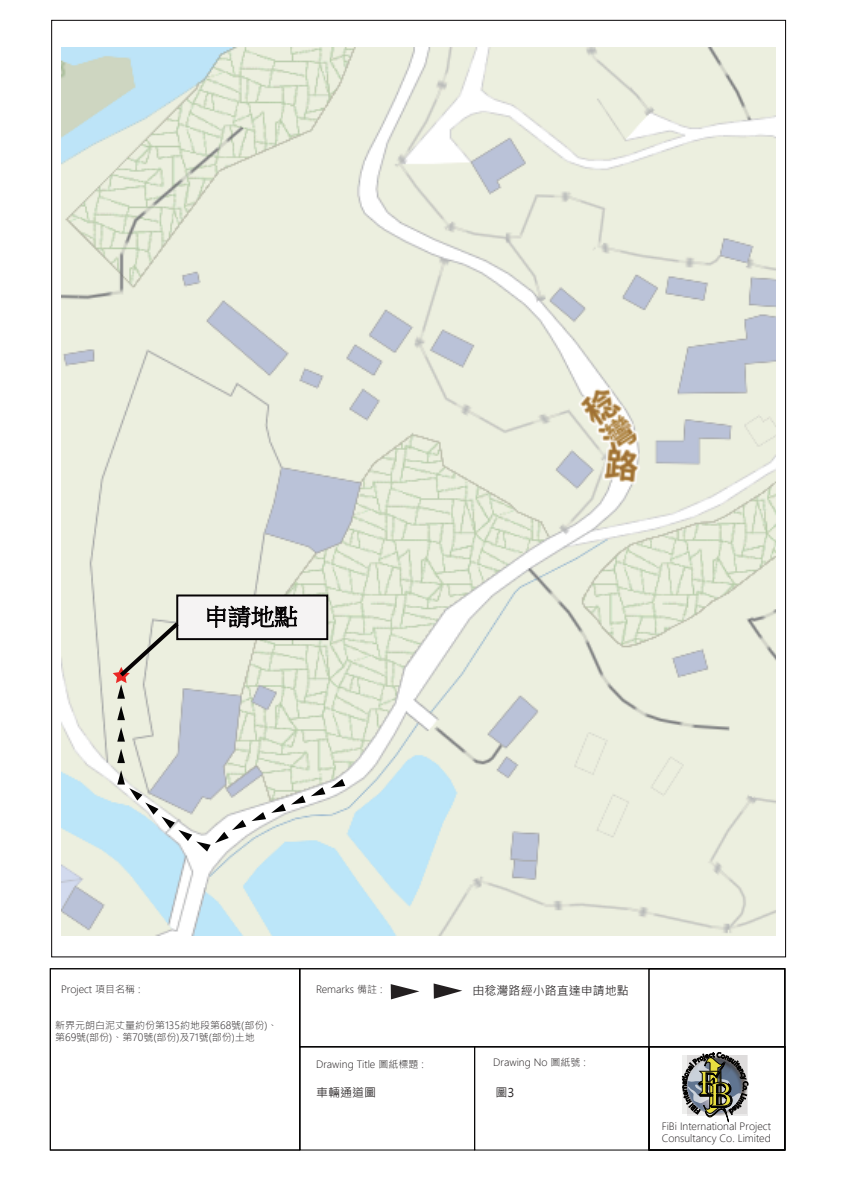
<style>
.page{position:relative;width:842px;height:1191px;background:#fff}
.page>*{position:absolute;margin:0;border:0;box-sizing:border-box;transform-origin:0 0}
.t1{font:23.2px "P Ming Li U";color:#231f20}
.t2{font:12px "Microsoft Jheng Hei";color:#231f20}
.t3{font:300 10px/12px "Microsoft Jheng Hei";color:#231f20}
</style>
<div class="page">
<img style="left:61px;top:47px;width:714px;height:888px">
<svg style="left:434px;top:983px;width:28px;height:15px"></svg>
<svg style="left:391px;top:984px;width:28px;height:15px"></svg>
<div style="left:50px;top:968px;width:250px;height:182px;border:1px solid #040303"></div>
<div style="left:299px;top:968px;width:486px;height:79px;border:1px solid #040303"></div>
<div style="left:648px;top:968px;width:137px;height:182px;border:1px solid #040303"></div>
<svg style="left:113px;top:593px;width:216px;height:105px"></svg>
<svg style="left:117px;top:706px;width:8px;height:14px"></svg>
<svg style="left:117px;top:727px;width:8px;height:14px"></svg>
<svg style="left:117px;top:748px;width:8px;height:15px"></svg>
<svg style="left:117px;top:770px;width:208px;height:81px"></svg>
<svg style="left:331px;top:779px;width:14px;height:9px"></svg>
<svg style="left:682px;top:1045px;width:66px;height:78px"></svg>
<h1 class="t1" style="left:205px;top:605px;width:94px">申請地點</h1>
<p class="t3" style="left:316px;top:983px;width:68px">Remarks 備註 :</p>
<p class="t3" style="left:61px;top:983px;width:81px">Project 項目名稱 :</p>
<p class="t2" style="left:473px;top:983px;width:157px">由稔灣路經小路直達申請地點</p>
<p class="t3" style="left:55px;top:1019px;width:224px">新界元朗白泥丈量約份第135約地段第68號(部份)、第69號(部份)、第70號(部份)及71號(部份)土地</p>
<p class="t3" style="left:316px;top:1058px;width:109px">Drawing Title 圖紙標題 :</p>
<p class="t2" style="left:316px;top:1085px;width:61px">車輛通道圖</p>
<p class="t3" style="left:493px;top:1056px;width:94px">Drawing No 圖紙號 :</p>
<p class="t2" style="left:495px;top:1085px;width:20px">圖3</p>
<p class="t3" style="left:662px;top:1120px;width:111px">FiBi International Project<br>Consultancy Co. Limited</p>
</div>
